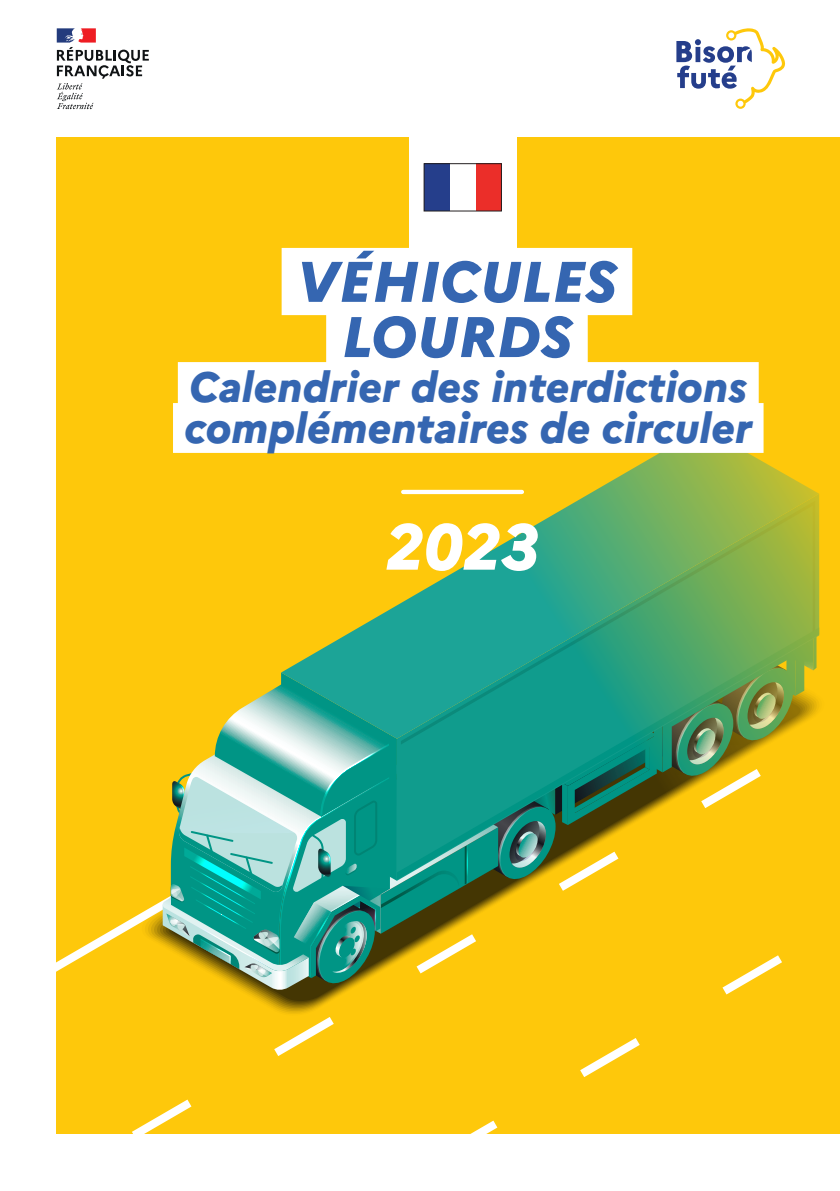
<style>
.page{position:relative;width:840px;height:1191px;background:#fff}
.page>*{position:absolute;margin:0;border:0;box-sizing:border-box;transform-origin:0 0}
.t1{font:italic 800 64.6px "Marianne";color:#fff}
.t2{font:italic 800 57px/55.2px "Marianne";color:#3566b1;text-align:center}
.t3{font:italic 800 42.4px/41px "Marianne";color:#3566b1}
</style>
<div class="page">
<div style="left:57px;top:137px;width:782px;height:997px;background:#fec80b"></div>
<svg style="left:57px;top:923px;width:66px;height:48px"></svg>
<svg style="left:401px;top:428px;width:417px;height:225px"></svg>
<svg style="left:315px;top:588px;width:501px;height:65px;background:#54aa6e"></svg>
<svg style="left:123px;top:653px;width:694px;height:481px"></svg>
<svg style="left:428px;top:674px;width:391px;height:460px"></svg>
<div style="left:281px;top:248px;width:351px;height:67px;background:#fff"></div>
<div style="left:326px;top:303px;width:261px;height:67px;background:#fff"></div>
<svg style="left:57px;top:28px;width:92px;height:81px"></svg>
<div style="left:408px;top:122px;width:108px;height:127px;background:#fff"></div>
<div style="left:424px;top:164px;width:25px;height:47px;background:#253e8b"></div>
<div style="left:475px;top:164px;width:26px;height:47px;background:#eb2e29"></div>
<div style="left:423px;top:163px;width:78px;height:48px;border:1px solid #231f20"></div>
<hr style="left:403px;top:490px;width:118px;height:4px;background:#fff">
<div style="left:178px;top:362px;width:580px;height:50px;background:#fff"></div>
<div style="left:173px;top:403px;width:590px;height:50px;background:#fff"></div>
<svg style="left:676px;top:28px;width:108px;height:81px"></svg>
<h2 class="t2" style="left:297px;top:249px;width:321px">VÉHICULES<br>LOURDS</h2>
<p class="t3" style="left:184px;top:363px;width:569px">Calendrier des interdictions complémentaires de circuler</p>
<h1 class="t1" style="left:385px;top:496px;width:155px">2023</h1>
</div>
